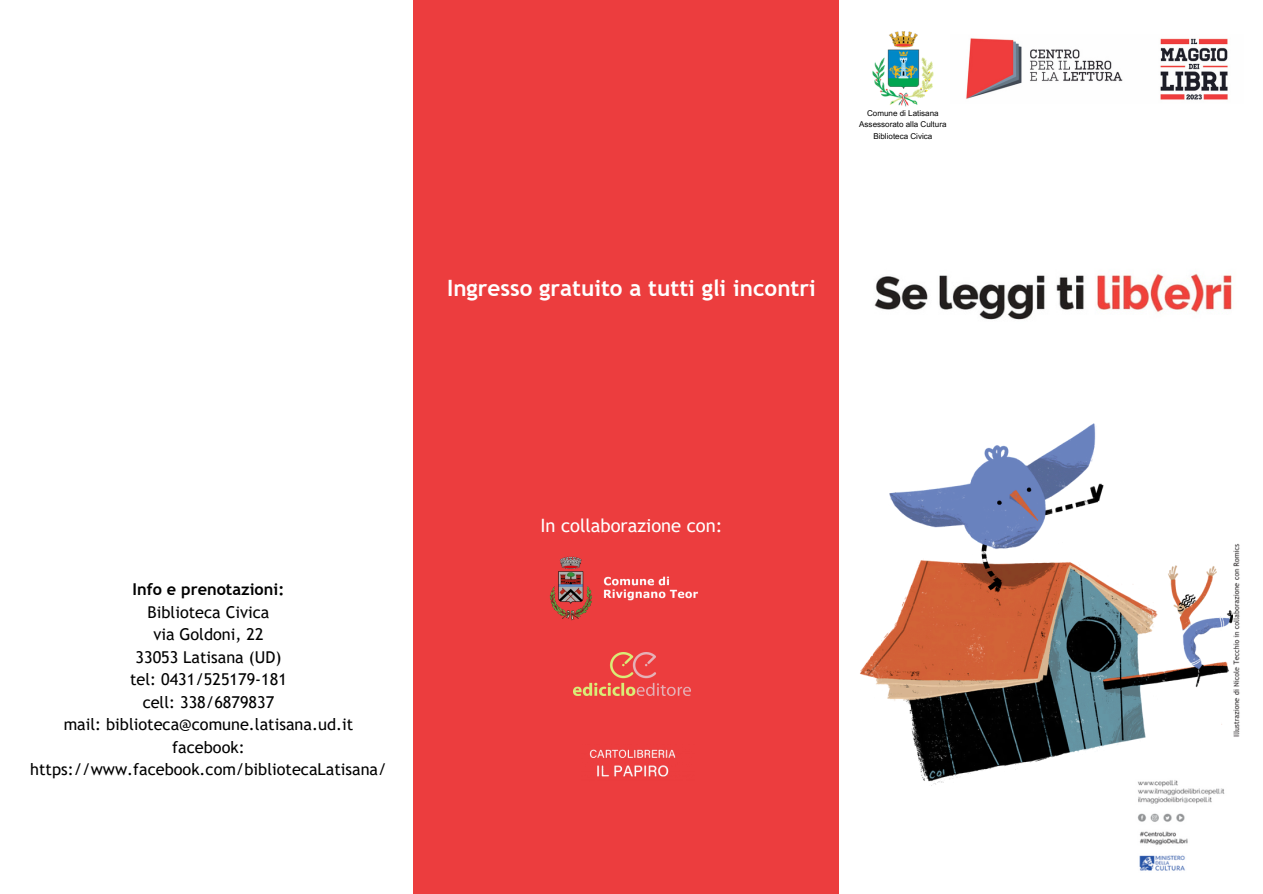
<style>
.page{position:relative;width:1263px;height:894px;background:#fff}
.page>*{position:absolute;margin:0;border:0;box-sizing:border-box;transform-origin:0 0}
.t1{font:700 22.5px "Trebuchet MS";color:#fff}
.t2{font:18.45px "Trebuchet MS";color:#fff}
.t3{font:16.35px/22.5px "Trebuchet MS";color:#000;text-align:center}
.t4{font:8.1px "Arial MT Pro";color:#000}
.s1{font-weight:700}
</style>
<div class="page">
<img style="left:838px;top:423px;width:395px;height:365px">
<img style="left:966px;top:38px;width:262px;height:62px">
<img style="left:1233px;top:543px;width:7px;height:193px">
<img style="left:1135px;top:778px;width:92px;height:93px">
<img style="left:872px;top:31px;width:61px;height:76px">
<img style="left:874px;top:273px;width:358px;height:47px">
<div style="left:413px;top:0;width:425px;height:893px;background:#ec3d3e"></div>
<img style="left:589px;top:749px;width:87px;height:28px">
<img style="left:549px;top:556px;width:149px;height:65px">
<img style="left:573px;top:652px;width:117px;height:43px">
<p class="t4" style="left:867px;top:110px;width:73px">Comune di Latisana</p>
<p class="t4" style="left:859px;top:122px;width:89px">Assessorato alla Cultura</p>
<p class="t4" style="left:873px;top:133px;width:61px">Biblioteca Civica</p>
<p class="t1" style="left:447px;top:275px;width:370px">Ingresso gratuito a tutti gli incontri</p>
<p class="t3" style="left:30px;top:578px;width:358px"><span class="s1">Info e prenotazioni:<br></span>Biblioteca Civica<br>via Goldoni, 22<br>33053 Latisana (UD)<br>tel: 0431/525179-181<br>cell: 338/6879837<br>mail: biblioteca@comune.latisana.ud.it facebook: https://www.facebook.com/bibliotecaLatisana/</p>
<p class="t2" style="left:540px;top:515px;width:184px">In collaborazione con:</p>
</div>
